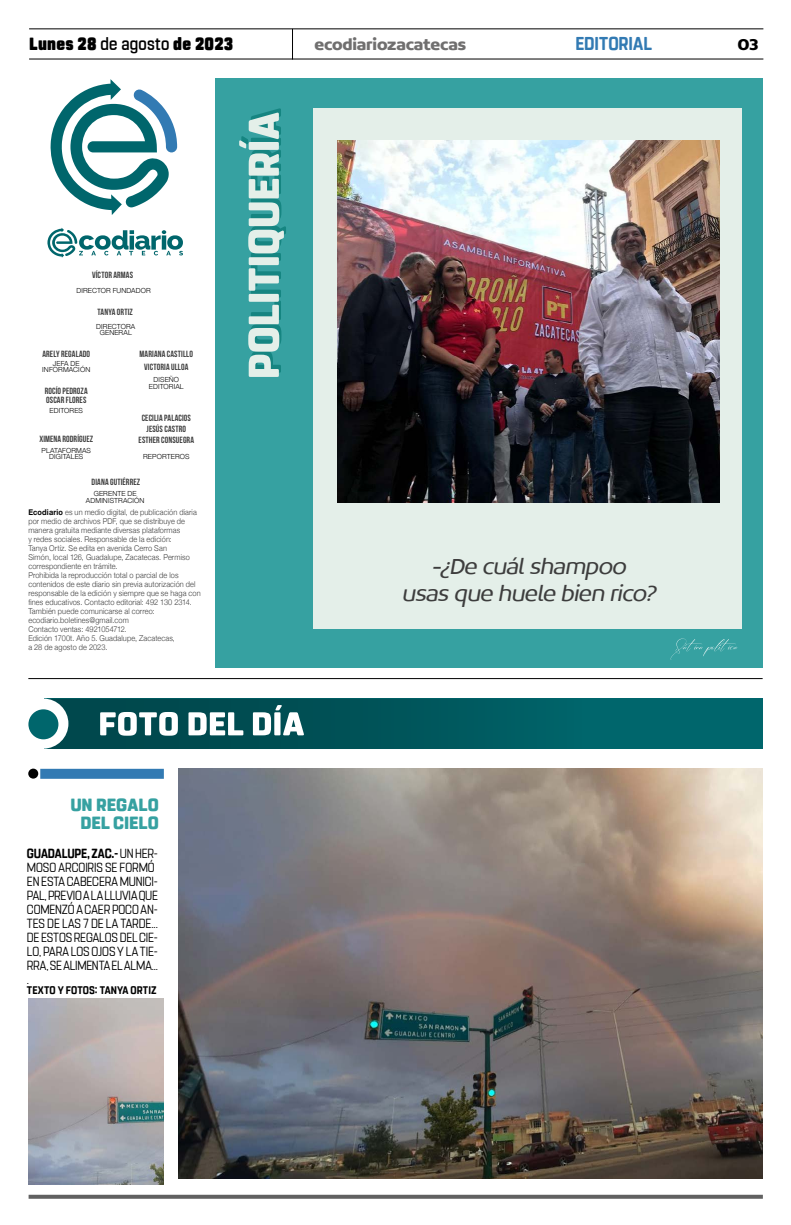
<style>
.page{position:relative;width:791px;height:1225px;background:#fff}
.page>*{position:absolute;margin:0;border:0;box-sizing:border-box;transform-origin:0 0}
.t1{font:italic 300 24px/27px "Concord";color:#3d3d3d;text-align:center}
.t2{font:700 18.6px "Rohn Rounded";color:#327ab3;scale:.91 1}
.t3{font:900 17.6px "Rohn Rounded";letter-spacing:.015em;color:#000;scale:.91 1}
.t4{font:800 17.6px/18px "Rohn Rounded";color:#36a1a1;text-align:center}
.t5{font:700 16.9px "Concord";letter-spacing:-.01em;color:#706f6f}
.t6{font:700 16.9px "Concord";color:#000}
.t7{font:13.2px/14px "Rohn Rounded";letter-spacing:-.005em;color:#000;scale:.87 1}
.t8{font:700 11px "Rohn Rounded";letter-spacing:.01em;color:#000;scale:.91 1}
.t9{font:9px/11.2px "Bebas Neue";letter-spacing:.015em;color:#3d3d3d;text-align:center}
.t10{font:300 8px/9px "Helvetica Neue";letter-spacing:.015em;color:#3d3d3d;scale:.92 1}
.t11{font:300 7px/6.6px "Helvetica Neue";letter-spacing:.02em;color:#000;text-align:center}
.s1{font-weight:500}
.s2{font-weight:700;color:#000}
.s3{font-weight:700}
</style>
<div class="page">
<div style="left:44px;top:698px;width:719px;height:50px;background:#00666c"></div>
<svg style="left:29px;top:1194px;width:734px;height:4px;background:#7f7f7f"></svg>
<hr style="left:29px;top:28px;width:734px;height:1px;background:#000">
<hr style="left:29px;top:59px;width:734px;height:1px;background:#000">
<hr style="left:292px;top:29px;width:1px;height:31px;background:#000">
<div style="left:215px;top:78px;width:548px;height:589px;background:#36a1a1"></div>
<div style="left:314px;top:108px;width:428px;height:520px;background:#e4efe9"></div>
<img style="left:338px;top:140px;width:382px;height:363px">
<hr style="left:28px;top:678px;width:735px;height:1px;background:#000">
<svg style="left:670px;top:638px;width:67px;height:22px"></svg>
<svg style="left:239px;top:108px;width:47px;height:269px"></svg>
<div style="left:40px;top:769px;width:124px;height:10px;background:#327ab3"></div>
<div style="left:28px;top:768px;width:10px;height:10px;background:#000;border-radius:50%"></div>
<svg style="left:44px;top:698px;width:538px;height:51px"></svg>
<div style="left:18px;top:698px;width:50px;height:50px;background:#fff;border-radius:50%"></div>
<div style="left:28px;top:709px;width:30px;height:30px;background:#00666c;border-radius:50%"></div>
<svg style="left:47px;top:228px;width:136px;height:30px"></svg>
<svg style="left:50px;top:79px;width:127px;height:136px"></svg>
<img style="left:178px;top:768px;width:585px;height:410px">
<img style="left:28px;top:998px;width:136px;height:186px">
<h3 class="t3" style="left:29px;top:33px;width:226px">Lunes 28 <span class="s1">de agosto</span> de 2023</h3>
<h3 class="t5" style="left:314px;top:34px;width:153px">ecodiariozacatecas</h3>
<h2 class="t2" style="left:575px;top:32px;width:86px">EDITORIAL</h2>
<h3 class="t6" style="left:737px;top:34px;width:23px">03</h3>
<p class="t9" style="left:92px;top:269px;width:43px">VÍCTOR ARMAS</p>
<p class="t9" style="left:98px;top:307px;width:37px">TANYA ORTIZ</p>
<p class="t11" style="left:77px;top:287px;width:76px">DIRECTOR FUNDADOR</p>
<p class="t11" style="left:96px;top:323px;width:41px;line-height:6px">DIRECTORA<br>GENERAL</p>
<p class="t9" style="left:42px;top:348px;width:49px">ARELY REGALADO</p>
<p class="t11" style="left:42px;top:360px;width:49px;line-height:6px">JEFA DE<br>INFORMACIÓN</p>
<p class="t9" style="left:140px;top:348px;width:55px">MARIANA CASTILLO</p>
<p class="t9" style="left:144px;top:361px;width:46px">VICTORIA ULLOA</p>
<p class="t11" style="left:149px;top:376px;width:36px">DISEÑO<br>EDITORIAL</p>
<p class="t9" style="left:45px;top:386px;width:44px;line-height:9.6px;text-align:left">ROCÍO PEDROZA<br>OSCAR FLORES</p>
<p class="t9" style="left:39px;top:433px;width:55px">XIMENA RODRÍGUEZ</p>
<p class="t9" style="left:92px;top:476px;width:50px">DIANA GUTIÉRREZ</p>
<p class="t11" style="left:50px;top:406px;width:35px">EDITORES</p>
<p class="t9" style="left:139px;top:412px;width:57px">CECILIA PALACIOS<br>JESÚS CASTRO<br>ESTHER CONSUEGRA</p>
<p class="t11" style="left:42px;top:446px;width:51px">PLATAFORMAS<br>DIGITALES</p>
<p class="t11" style="left:86px;top:490px;width:60px">GERENTE DE<br>ADMINISTRACIÓN</p>
<p class="t11" style="left:143px;top:453px;width:48px">REPORTEROS</p>
<p class="t10" style="left:28px;top:506px;width:189px"><span class="s2">Ecodiario</span> es un medio digital, de publicación diaria por medio de archivos PDF, que se distribuye de manera gratuita mediante diversas plataformas<br>y redes sociales. Responsable de la edición:<br>Tanya Ortíz. Se edita en avenida Cerro San<br>Simón, local 126, Guadalupe, Zacatecas. Permiso correspondiente en trámite.<br>Prohibida la reproducción total o parcial de los contenidos de este diario sin previa autorización del responsable de la edición y siempre que se haga con fines educativos. Contacto editorial: 492 130 2314.<br>También puede comunicarse al correo: ecodiario.boletines@gmail.com<br>Contacto ventas: 4921054712.<br>Edición 1700t. Año 5. Guadalupe, Zacatecas,<br>a 28 de agosto de 2023.</p>
<h3 class="t4" style="left:70px;top:796px;width:90px">UN REGALO<br>DEL CIELO</h3>
<h3 class="t7" style="left:27px;top:846px;width:152px"><span class="s3">GUADALUPE, ZAC.-</span> UN HER-<br>MOSO ARCOIRIS SE FORMÓ<br>EN ESTA CABECERA MUNICI-<br>PAL, PREVIO A LA LLUVIA QUE<br>COMENZÓ A CAER POCO AN-<br>TES DE LAS 7 DE LA TARDE...<br>DE ESTOS REGALOS DEL CIE-<br>LO, PARA LOS OJOS Y LA TIE-<br>RRA, SE ALIMENTA EL ALMA... .</h3>
<h3 class="t8" style="left:27px;top:984px;width:144px">TEXTO Y FOTOS: TANYA ORTIZ</h3>
<h1 class="t1" style="left:402px;top:552px;width:261px">-¿De cuálshampoo<br>usas que huele bien rico?</h1>
</div>
